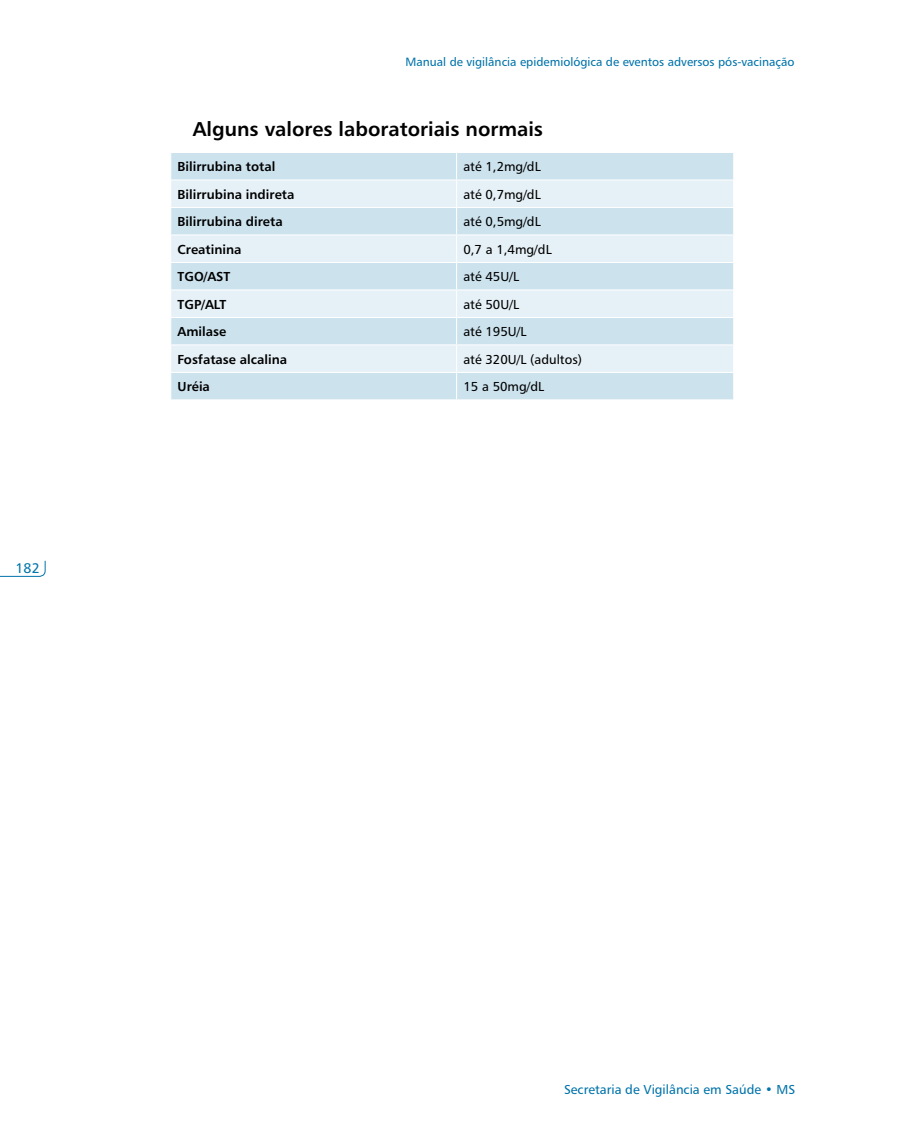
<style>
.page{position:relative;width:908px;height:1134px;background:#fff}
.page>*{position:absolute;margin:0;border:0;box-sizing:border-box;transform-origin:0 0}
.t1{font:20px "Humanist 777 BT Bold B";color:#000}
.t2{font:14px "Humanist 777 BT Roman B";color:#0073aa}
.t3{font:13px "Humanist 777 BT Bold B";color:#000}
.t4{font:13px "Humanist 777 BT Roman B";color:#000}
.t5{font:13px "Humanist 777 BT Roman B";color:#0073aa}
.t6{font:12px "Humanist 777 BT Roman B";color:#0073aa}
</style>
<div class="page">
<svg style="left:0;top:560px;width:46px;height:17px"></svg>
<div style="left:171px;top:153px;width:562px;height:246px;background:#cce3ee"></div>
<svg style="left:171px;top:180px;width:562px;height:192px;background:#dbebf3"></svg>
<hr style="left:170px;top:179px;width:286px;height:1px;background:#fff">
<hr style="left:456px;top:179px;width:278px;height:1px;background:#fff">
<hr style="left:170px;top:207px;width:286px;height:1px;background:#fff">
<hr style="left:456px;top:207px;width:278px;height:1px;background:#fff">
<hr style="left:170px;top:234px;width:286px;height:1px;background:#fff">
<hr style="left:456px;top:234px;width:278px;height:1px;background:#fff">
<hr style="left:170px;top:262px;width:286px;height:1px;background:#fff">
<hr style="left:456px;top:262px;width:278px;height:1px;background:#fff">
<hr style="left:170px;top:289px;width:286px;height:1px;background:#fff">
<hr style="left:456px;top:289px;width:278px;height:1px;background:#fff">
<hr style="left:170px;top:317px;width:286px;height:1px;background:#fff">
<hr style="left:456px;top:317px;width:278px;height:1px;background:#fff">
<hr style="left:170px;top:344px;width:286px;height:1px;background:#fff">
<hr style="left:456px;top:344px;width:278px;height:1px;background:#fff">
<hr style="left:170px;top:372px;width:286px;height:1px;background:#fff">
<hr style="left:456px;top:372px;width:278px;height:1px;background:#fff">
<svg style="left:456px;top:153px;width:1px;height:246px"></svg>
<p class="t2" style="left:16px;top:559px;width:26px">182</p>
<p class="t6" style="left:405px;top:55px;width:390px">Manual de vigilância epidemiológica de eventos adversos pós-vacinação</p>
<h1 class="t1" style="left:193px;top:116px;width:351px">Alguns valores laboratoriais normais</h1>
<p class="t3" style="left:177px;top:159px;width:99px">Bilirrubina total</p>
<p class="t4" style="left:463px;top:159px;width:79px">até 1,2mg/dL</p>
<p class="t3" style="left:177px;top:186px;width:118px">Bilirrubina indireta</p>
<p class="t4" style="left:463px;top:186px;width:79px">até 0,7mg/dL</p>
<p class="t3" style="left:177px;top:214px;width:107px">Bilirrubina direta</p>
<p class="t4" style="left:463px;top:214px;width:79px">até 0,5mg/dL</p>
<p class="t3" style="left:177px;top:241px;width:65px">Creatinina</p>
<p class="t4" style="left:463px;top:241px;width:90px">0,7 a 1,4mg/dL</p>
<p class="t3" style="left:177px;top:269px;width:54px">TGO/AST</p>
<p class="t4" style="left:463px;top:269px;width:57px">até 45U/L</p>
<p class="t3" style="left:177px;top:296px;width:50px">TGP/ALT</p>
<p class="t4" style="left:463px;top:296px;width:57px">até 50U/L</p>
<p class="t3" style="left:177px;top:324px;width:50px">Amilase</p>
<p class="t4" style="left:463px;top:324px;width:65px">até 195U/L</p>
<p class="t3" style="left:177px;top:351px;width:111px">Fosfatase alcalina</p>
<p class="t4" style="left:463px;top:351px;width:120px">até 320U/L (adultos)</p>
<p class="t3" style="left:177px;top:379px;width:34px">Uréia</p>
<p class="t4" style="left:463px;top:379px;width:82px">15 a 50mg/dL</p>
<p class="t5" style="left:564px;top:1082px;width:232px">Secretaria de Vigilância em Saúde • MS</p>
</div>
